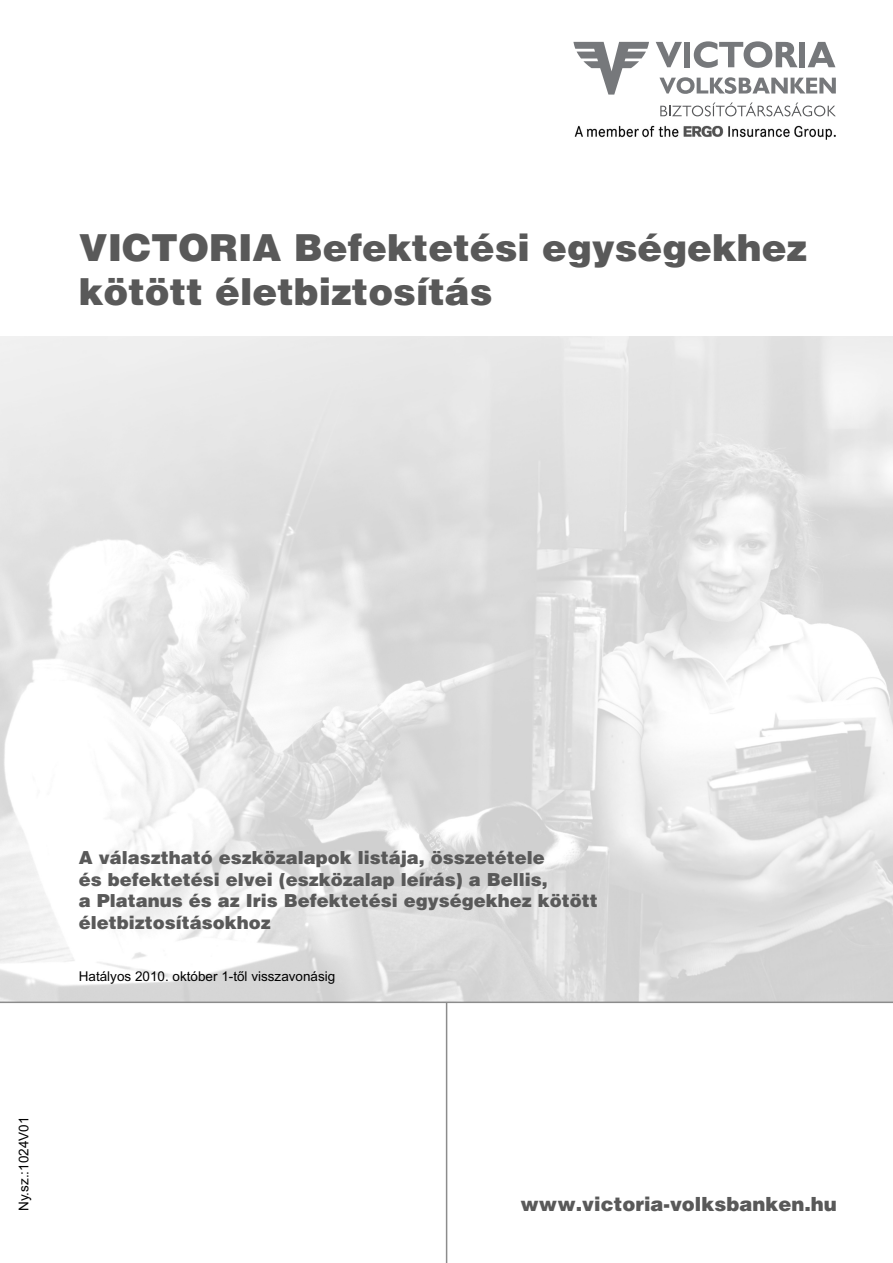
<style>
.page{position:relative;width:893px;height:1263px;background:#fff}
.page>*{position:absolute;margin:0;border:0;box-sizing:border-box;transform-origin:0 0}
.t1{font:900 37.2px/44.7px "Gs Helvetica";color:#595959}
.t2{font:900 19.5px "Gs Helvetica";color:#595959}
.t3{font:900 18px/21.6px "Gs Helvetica";color:#595959}
.t4{font:13.5px "Arial";color:#000}
.t5{font:13.5px "H Arial";color:#000}
</style>
<div class="page">
<img style="left:0;top:336px;width:893px;height:665px">
<img style="left:573px;top:41px;width:263px;height:99px">
<svg style="left:656px;top:42px;width:26px;height:25px"></svg>
<div style="left:684px;top:42px;width:6px;height:25px;background:#76787b"></div>
<svg style="left:694px;top:41px;width:104px;height:27px"></svg>
<div style="left:799px;top:42px;width:6px;height:25px;background:#76787b"></div>
<svg style="left:808px;top:42px;width:27px;height:25px"></svg>
<svg style="left:573px;top:42px;width:76px;height:53px"></svg>
<svg style="left:659px;top:77px;width:177px;height:17px"></svg>
<svg style="left:660px;top:103px;width:176px;height:13px"></svg>
<hr style="left:0;top:1001px;width:893px;height:2px;background:#8c8c8c">
<hr style="left:446px;top:1002px;width:1px;height:261px;background:#8c8c8c">
<h1 class="t1" style="left:79px;top:228px;width:730px">VICTORIA Befektetési egységekhez kötött életbiztosítás</h1>
<p class="t3" style="left:79px;top:848px;width:520px">A választható eszközalapok listája, összetétele<br>és befektetési elvei (eszközalap leírás) a Bellis,<br>a Platanus és az Iris Befektetési egységekhez kötött életbiztosításokhoz</p>
<p class="t4" style="left:79px;top:972px;width:258px">Hatályos 2010. október 1-től visszavonásig</p>
<p class="t5" style="left:19px;top:1211px;width:96px;rotate:-90deg">Ny.sz.:1024V01</p>
<p class="t2" style="left:521px;top:1197px;width:318px">www.victoria-volksbanken.hu</p>
</div>
